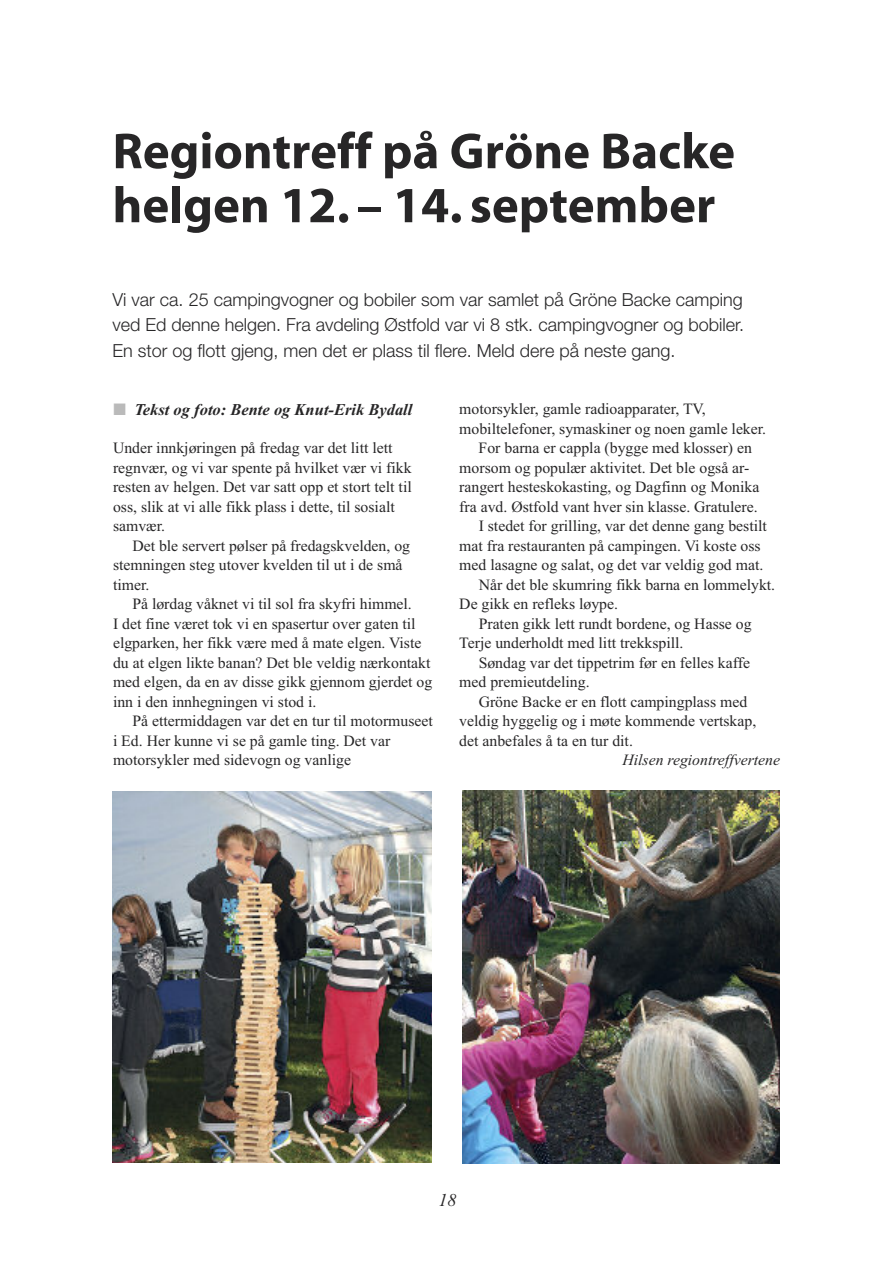
<style>
.page{position:relative;width:893px;height:1263px;background:#fff}
.page>*{position:absolute;margin:0;border:0;box-sizing:border-box;transform-origin:0 0}
.t1{font:700 51px/54px "Myriad";color:#272627}
.t2{font:300 18px/25.5px "Helvetica Neue";color:#272627;text-align:justify}
.t3{font:italic 18px "Times New Roman";color:#272627}
.t4{font:italic 700 16.5px "Times New Roman";color:#272627}
.t5{font:15.75px/19.5px "Times New Roman";color:#272627}
.t6{font:italic 15.75px "Times New Roman";color:#272627}
.s1{color:#bababa}
</style>
<div class="page">
<img style="left:463px;top:791px;width:317px;height:372px">
<img style="left:112px;top:791px;width:320px;height:371px">
<h1 class="t1" style="left:112px;top:129px;width:624px">Regiontreff på Gröne Backe helgen 12. – 14. september</h1>
<p class="t2" style="left:112px;top:286px;width:633px">Vi var ca. 25 campingvogner og bobiler som var samlet på Gröne Backe camping ved Ed denne helgen. Fra avdeling Østfold var vi 8 stk. campingvogner og bobiler.<br>En stor og flott gjeng, men det er plass til flere. Meld dere på neste gang.</p>
<p class="t4" style="left:114px;top:400px;width:300px"><span class="s1">■</span> Tekst og foto: Bente og Knut-Erik Bydall</p>
<p class="t5" style="left:113px;top:438px;width:300px">Under innkjøringen på fredag var det litt lett regnvær, og vi var spente på hvilket vær vi fikk resten av helgen. Det var satt opp et stort telt til oss, slik at vi alle fikk plass i dette, til sosialt samvær.</p>
<p class="t5" style="left:113px;top:535px;width:299px;text-indent:19px">Det ble servert pølser på fredagskvelden, og stemningen steg utover kvelden til ut i de små timer.</p>
<p class="t5" style="left:113px;top:594px;width:321px;text-indent:19px">På lørdag våknet vi til sol fra skyfri himmel.<br>I det fine været tok vi en spasertur over gaten til elgparken, her fikk være med å mate elgen. Viste du at elgen likte banan? Det ble veldig nærkontakt med elgen, da en av disse gikk gjennom gjerdet og inn i den innhegningen vi stod i.</p>
<p class="t5" style="left:113px;top:711px;width:321px;text-indent:19px">På ettermiddagen var det en tur til motormuseet i Ed. Her kunne vi se på gamle ting. Det var motorsykler med sidevogn og vanlige</p>
<p class="t5" style="left:459px;top:399px;width:248px">motorsykler, gamle radioapparater, TV,</p>
<p class="t5" style="left:459px;top:419px;width:308px">mobiltelefoner, symaskiner og noen gamle leker.</p>
<p class="t5" style="left:479px;top:438px;width:275px">For barna er cappla (bygge med klosser) en</p>
<p class="t5" style="left:459px;top:458px;width:292px">morsom og populær aktivitet. Det ble også ar-</p>
<p class="t5" style="left:459px;top:477px;width:302px">rangert hesteskokasting, og Dagfinn og Monika</p>
<p class="t5" style="left:459px;top:497px;width:300px">fra avd. Østfold vant hver sin klasse. Gratulere.</p>
<p class="t5" style="left:479px;top:516px;width:290px">I stedet for grilling, var det denne gang bestilt</p>
<p class="t5" style="left:459px;top:536px;width:303px">mat fra restauranten på campingen. Vi koste oss</p>
<p class="t5" style="left:459px;top:555px;width:305px">med lasagne og salat, og det var veldig god mat.</p>
<p class="t5" style="left:479px;top:575px;width:298px">Når det ble skumring fikk barna en lommelykt.</p>
<p class="t5" style="left:459px;top:594px;width:160px">De gikk en refleks løype.</p>
<p class="t5" style="left:479px;top:614px;width:274px">Praten gikk lett rundt bordene, og Hasse og</p>
<p class="t5" style="left:459px;top:633px;width:226px">Terje underholdt med litt trekkspill.</p>
<p class="t5" style="left:479px;top:653px;width:273px">Søndag var det tippetrim før en felles kaffe</p>
<p class="t5" style="left:459px;top:672px;width:132px">med premieutdeling.</p>
<p class="t5" style="left:479px;top:692px;width:270px">Gröne Backe er en flott campingplass med</p>
<p class="t5" style="left:459px;top:711px;width:299px">veldig hyggelig og i møte kommende vertskap,</p>
<p class="t5" style="left:459px;top:731px;width:175px">det anbefales å ta en tur dit.</p>
<p class="t6" style="left:622px;top:751px;width:159px">Hilsen regiontreffvertene</p>
<p class="t3" style="left:438px;top:1190px;width:19px">18</p>
</div>
